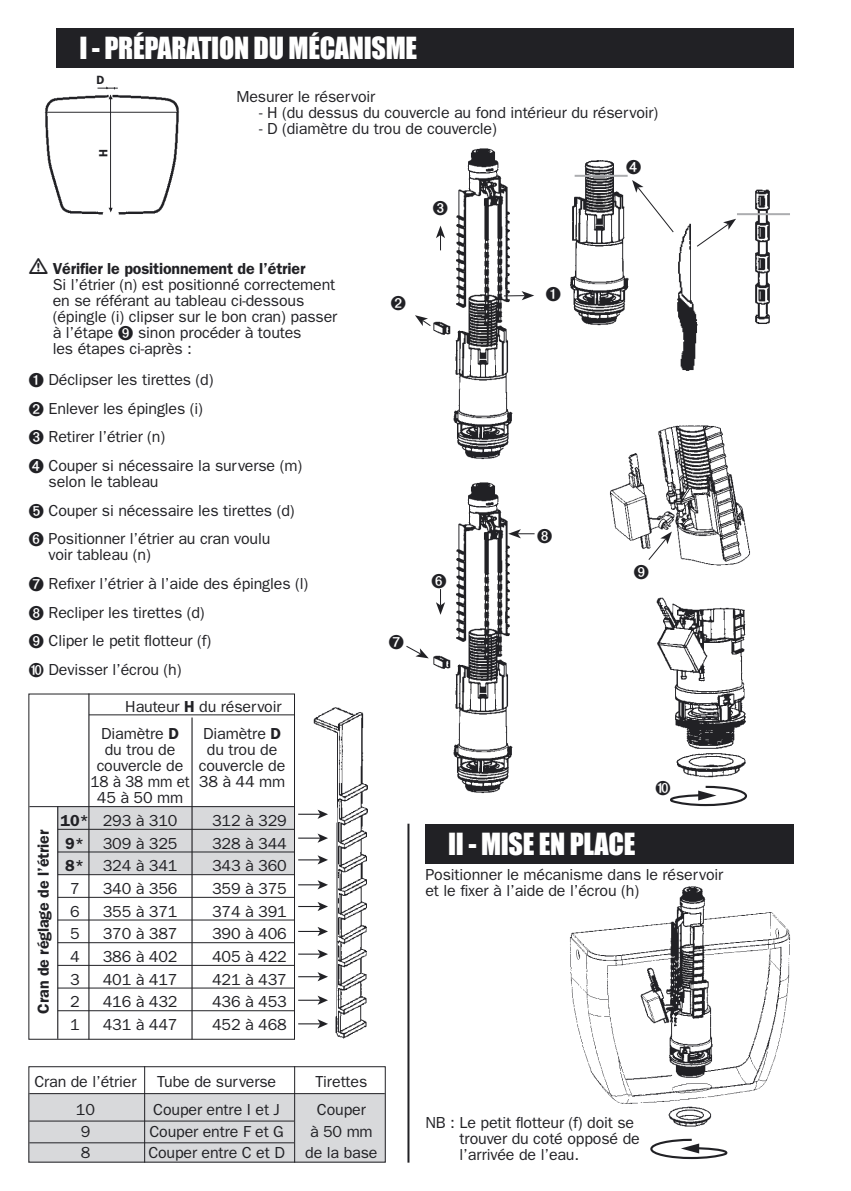
<style>
.page{position:relative;width:851px;height:1191px;background:#fff}
.page>*{position:absolute;margin:0;border:0;box-sizing:border-box;transform-origin:0 0}
.t1{font:28px "Impact";letter-spacing:-.01em;color:#fff}
.t2{font:16px/16px "Franklin Gothic";letter-spacing:-.01em;color:#212125}
.t3{font:600 16px "Franklin Gothic";letter-spacing:-.01em;color:#212125}
.t4{font:16px "Franklin Gothic";letter-spacing:-.01em;color:#212125;scale:.95 1}
.t5{font:600 12px "Franklin Gothic";color:#212125}
.s1{font-weight:600}
</style>
<div class="page">
<div style="left:57px;top:28px;width:737px;height:40px;background:#212125"></div>
<div style="left:425px;top:823px;width:369px;height:40px;background:#212125"></div>
<hr style="left:407px;top:823px;width:2px;height:339px;background:#212125">
<img style="left:433px;top:148px;width:80px;height:312px">
<img style="left:426px;top:482px;width:87px;height:312px">
<img style="left:570px;top:160px;width:59px;height:166px">
<img style="left:610px;top:426px;width:140px;height:140px">
<img style="left:735px;top:189px;width:55px;height:135px">
<img style="left:677px;top:223px;width:21px;height:148px">
<div style="left:58px;top:806px;width:236px;height:68px;background:#d8d9db"></div>
<img style="left:313px;top:707px;width:55px;height:332px">
<hr style="left:89px;top:714px;width:205px;height:1px;background:#212125">
<hr style="left:29px;top:806px;width:265px;height:1px;background:#212125">
<hr style="left:58px;top:829px;width:236px;height:1px;background:#212125">
<hr style="left:58px;top:851px;width:236px;height:1px;background:#212125">
<hr style="left:58px;top:874px;width:236px;height:1px;background:#212125">
<hr style="left:58px;top:897px;width:236px;height:1px;background:#212125">
<hr style="left:58px;top:919px;width:236px;height:1px;background:#212125">
<hr style="left:58px;top:942px;width:236px;height:1px;background:#212125">
<hr style="left:58px;top:965px;width:236px;height:1px;background:#212125">
<hr style="left:58px;top:987px;width:236px;height:1px;background:#212125">
<hr style="left:58px;top:1010px;width:236px;height:1px;background:#212125">
<hr style="left:57px;top:806px;width:1px;height:232px;background:#212125">
<hr style="left:88px;top:693px;width:1px;height:346px;background:#212125">
<hr style="left:191px;top:717px;width:1px;height:322px;background:#212125">
<svg style="left:298px;top:809px;width:30px;height:10px"></svg>
<svg style="left:298px;top:833px;width:30px;height:9px"></svg>
<svg style="left:298px;top:855px;width:30px;height:9px"></svg>
<svg style="left:298px;top:880px;width:30px;height:9px"></svg>
<svg style="left:298px;top:902px;width:30px;height:9px"></svg>
<svg style="left:298px;top:926px;width:30px;height:10px"></svg>
<svg style="left:298px;top:949px;width:30px;height:9px"></svg>
<svg style="left:298px;top:972px;width:30px;height:9px"></svg>
<svg style="left:298px;top:995px;width:30px;height:9px"></svg>
<svg style="left:298px;top:1019px;width:30px;height:9px"></svg>
<img style="left:44px;top:86px;width:135px;height:129px">
<img style="left:656px;top:597px;width:90px;height:181px">
<svg style="left:415px;top:315px;width:16px;height:11px"></svg>
<svg style="left:695px;top:219px;width:41px;height:29px"></svg>
<svg style="left:436px;top:225px;width:9px;height:25px"></svg>
<svg style="left:504px;top:291px;width:30px;height:9px"></svg>
<hr style="left:574px;top:175px;width:53px;height:2px;background:#acadb0">
<hr style="left:736px;top:213px;width:53px;height:2px;background:#acadb0">
<svg style="left:650px;top:1138px;width:77px;height:21px"></svg>
<div style="left:28px;top:1093px;width:358px;height:69px;background:#d8d9db"></div>
<hr style="left:29px;top:1093px;width:356px;height:1px;background:#212125">
<hr style="left:29px;top:1120px;width:265px;height:1px;background:#212125">
<hr style="left:29px;top:1142px;width:265px;height:1px;background:#212125">
<div style="left:28px;top:1066px;width:358px;height:96px;border:1px solid #212125"></div>
<hr style="left:144px;top:1066px;width:1px;height:96px;background:#212125">
<hr style="left:294px;top:1066px;width:1px;height:96px;background:#212125">
<img style="left:570px;top:886px;width:221px;height:241px">
<svg style="left:406px;top:635px;width:22px;height:23px"></svg>
<svg style="left:433px;top:200px;width:14px;height:15px"></svg>
<svg style="left:432px;top:573px;width:14px;height:42px"></svg>
<svg style="left:508px;top:528px;width:27px;height:15px"></svg>
<svg style="left:634px;top:531px;width:37px;height:35px"></svg>
<svg style="left:626px;top:160px;width:48px;height:73px"></svg>
<svg style="left:670px;top:785px;width:77px;height:21px"></svg>
<p class="t1" style="left:79px;top:31px;width:339px">I - PRÉPARATION DU MÉCANISME</p>
<p class="t5" style="left:96px;top:73px;width:9px">D</p>
<p class="t5" style="left:96px;top:157px;width:9px;rotate:-90deg">H</p>
<p class="t2" style="left:236px;top:88px;width:140px">Mesurer le réservoir</p>
<p class="t2" style="left:259px;top:104px;width:400px">- H (du dessus du couvercle au fond intérieur du réservoir)</p>
<p class="t2" style="left:259px;top:121px;width:239px">- D (diamètre du trou de couvercle)</p>
<p class="t2" style="left:53px;top:260px;width:286px"><span class="s1">Vérifier le positionnement de l’étrier<br></span>Si l’étrier (n) est positionné correctement en se référant au tableau ci-dessous (épingle (i) clipser sur le bon cran) passer à l’étape ➒ sinon procéder à toutes<br>les étapes ci-après :</p>
<p class="t2" style="left:28px;top:372px;width:187px">➊ Déclipser les tirettes (d)</p>
<p class="t2" style="left:28px;top:400px;width:176px">➋ Enlever les épingles (i)</p>
<p class="t2" style="left:28px;top:429px;width:138px">➌ Retirer l’étrier (n)</p>
<p class="t2" style="left:49px;top:458px;width:255px;text-indent:-20px">➍ Couper si nécessaire la surverse (m) selon le tableau</p>
<p class="t2" style="left:28px;top:502px;width:268px">➎ Couper si nécessaire les tirettes (d)</p>
<p class="t2" style="left:49px;top:531px;width:223px;text-indent:-20px">➏ Positionner l’étrier au cran voulu voir tableau (n)</p>
<p class="t2" style="left:28px;top:576px;width:281px">➐ Refixer l’étrier à l’aide des épingles (l)</p>
<p class="t2" style="left:28px;top:604px;width:178px">➑ Recliper les tirettes (d)</p>
<p class="t2" style="left:28px;top:633px;width:184px">➒ Cliper le petit flotteur (f)</p>
<p class="t2" style="left:28px;top:661px;width:155px">➓ Devisser l’écrou (h)</p>
<p class="t3" style="left:34px;top:1013px;width:185px;rotate:-90deg">Cran de réglage de l’étrier</p>
<p class="t2" style="left:125px;top:698px;width:158px">Hauteur <span class="s1">H</span> du réservoir</p>
<p class="t2" style="left:101px;top:725px;width:79px">Diamètre <span class="s1">D</span></p>
<p class="t2" style="left:203px;top:725px;width:79px">Diamètre <span class="s1">D</span></p>
<p class="t2" style="left:105px;top:741px;width:72px">du trou de</p>
<p class="t2" style="left:207px;top:741px;width:72px">du trou de</p>
<p class="t2" style="left:97px;top:758px;width:190px">couvercle de couvercle de</p>
<p class="t4" style="left:90px;top:772px;width:206px">18 à 38 mm et 38 à 44 mm</p>
<p class="t2" style="left:97px;top:790px;width:88px">45 à 50 mm</p>
<p class="t2" style="left:61px;top:812px;width:118px"><span class="s1">10*</span> 293 à 310</p>
<p class="t2" style="left:212px;top:812px;width:76px">312 à 329</p>
<p class="t2" style="left:65px;top:835px;width:113px"><span class="s1">9*</span> 309 à 325</p>
<p class="t2" style="left:212px;top:835px;width:76px">328 à 344</p>
<p class="t2" style="left:65px;top:858px;width:113px"><span class="s1">8*</span> 324 à 341</p>
<p class="t2" style="left:212px;top:858px;width:76px">343 à 360</p>
<p class="t2" style="left:70px;top:880px;width:11px">7</p>
<p class="t2" style="left:103px;top:880px;width:76px">340 à 356</p>
<p class="t2" style="left:212px;top:880px;width:76px">359 à 375</p>
<p class="t2" style="left:70px;top:903px;width:11px">6</p>
<p class="t2" style="left:103px;top:903px;width:76px">355 à 371</p>
<p class="t2" style="left:212px;top:903px;width:76px">374 à 391</p>
<p class="t2" style="left:70px;top:926px;width:11px">5</p>
<p class="t2" style="left:103px;top:926px;width:76px">370 à 387</p>
<p class="t2" style="left:212px;top:926px;width:76px">390 à 406</p>
<p class="t2" style="left:70px;top:948px;width:11px">4</p>
<p class="t2" style="left:103px;top:948px;width:76px">386 à 402</p>
<p class="t2" style="left:212px;top:948px;width:76px">405 à 422</p>
<p class="t2" style="left:70px;top:971px;width:11px">3</p>
<p class="t2" style="left:103px;top:971px;width:76px">401 à 417</p>
<p class="t2" style="left:212px;top:971px;width:76px">421 à 437</p>
<p class="t2" style="left:70px;top:994px;width:11px">2</p>
<p class="t2" style="left:103px;top:994px;width:76px">416 à 432</p>
<p class="t2" style="left:212px;top:994px;width:76px">436 à 453</p>
<p class="t2" style="left:70px;top:1016px;width:11px">1</p>
<p class="t2" style="left:103px;top:1016px;width:76px">431 à 447</p>
<p class="t2" style="left:212px;top:1016px;width:76px">452 à 468</p>
<p class="t2" style="left:34px;top:1074px;width:103px">Cran de l’étrier</p>
<p class="t2" style="left:157px;top:1074px;width:121px">Tube de surverse</p>
<p class="t2" style="left:315px;top:1074px;width:53px">Tirettes</p>
<p class="t2" style="left:76px;top:1101px;width:21px">10</p>
<p class="t2" style="left:153px;top:1101px;width:128px">Couper entre I et J</p>
<p class="t2" style="left:317px;top:1101px;width:50px">Couper</p>
<p class="t2" style="left:81px;top:1123px;width:11px">9</p>
<p class="t2" style="left:149px;top:1123px;width:136px">Couper entre F et G</p>
<p class="t2" style="left:310px;top:1123px;width:64px">à 50 mm</p>
<p class="t2" style="left:81px;top:1145px;width:11px">8</p>
<p class="t2" style="left:148px;top:1145px;width:138px">Couper entre C et D</p>
<p class="t2" style="left:305px;top:1145px;width:74px">de la base</p>
<p class="t1" style="left:448px;top:826px;width:189px">II - MISE EN PLACE</p>
<p class="t2" style="left:425px;top:867px;width:299px">Positionner le mécanisme dans le réservoir et le fixer à l’aide de l’écrou (h)</p>
<p class="t2" style="left:459px;top:1114px;width:182px;text-indent:-34px">NB : Le petit flotteur (f) doit se trouver du coté opposé de l’arrivée de l’eau.</p>
</div>
